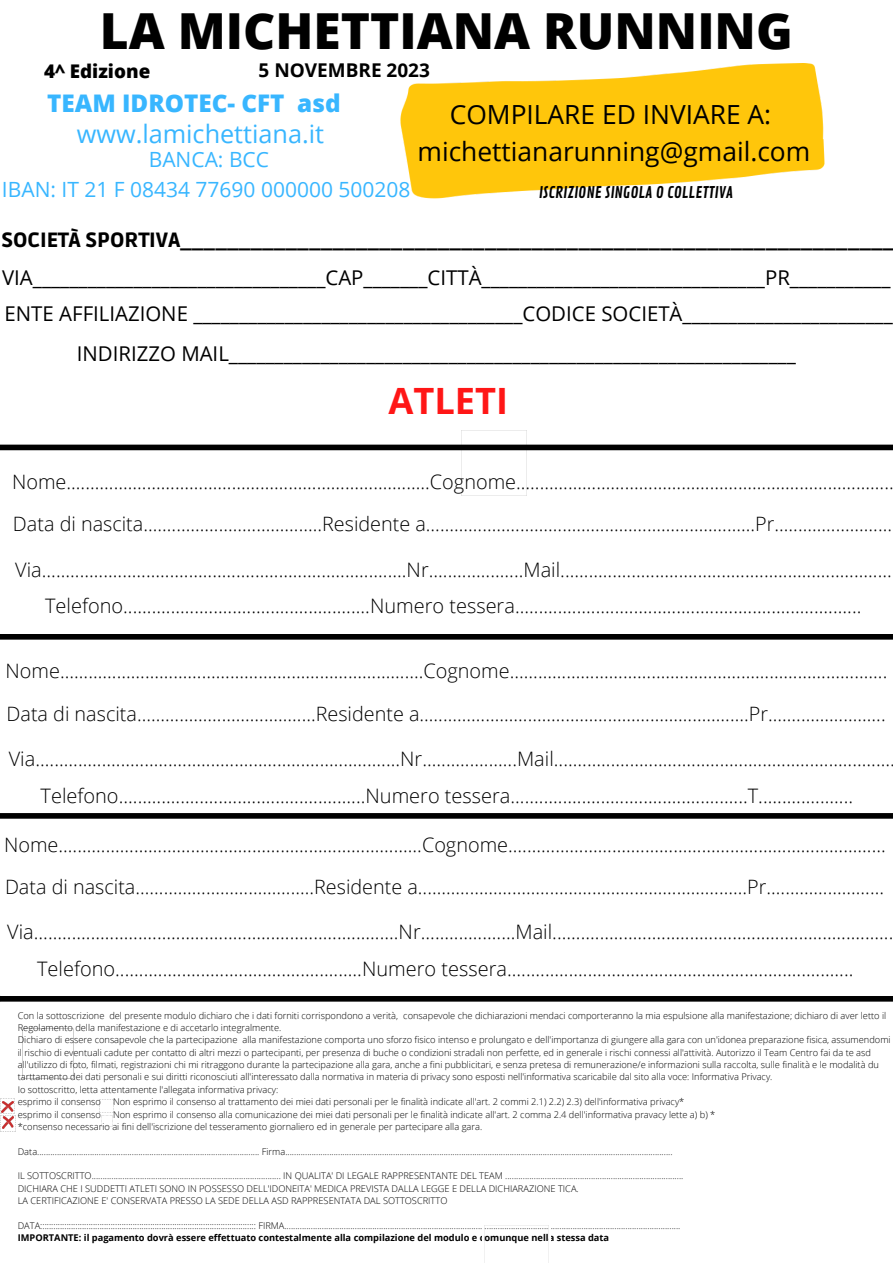
<style>
.page{position:relative;width:893px;height:1264px;background:#fff}
.page>*{position:absolute;margin:0;border:0;box-sizing:border-box;transform-origin:0 0}
.t1{font:800 49.65px "Open Sans";color:#000}
.t2{font:700 36.3px "Open Sans";color:#ff1616}
.t3{font:26.4px "Open Sans";color:#000}
.t4{font:25.2px "Open Sans";color:#38b6ff}
.t5{font:800 24.3px "Open Sans";color:#38b6ff}
.t6{font:21px "Open Sans";color:#38b6ff}
.t7{font:900 20.55px "Ruda";color:#000}
.t8{font:20.4px "Open Sans";color:#000}
.t9{font:300 19.95px "Open Sans";color:#000}
.t10{font:300 19.8px "Open Sans";color:#000}
.t11{font:700 18.9px "Open Sans";color:#000}
.t12{font:800 18.75px "Open Sans";color:#000}
.t13{font:15.75px "Contrail One";color:#000}
.t14{font:300 9.3px/12.3px "Open Sans";color:#000}
.t15{font:700 9.3px "Open Sans";color:#000}
</style>
<div class="page">
<img style="left:401px;top:63px;width:423px;height:135px">
<div style="left:0;top:634px;width:892px;height:5px;background:#000"></div>
<div style="left:0;top:813px;width:892px;height:5px;background:#000"></div>
<div style="left:1px;top:996px;width:891px;height:5px;background:#000"></div>
<img style="left:459px;top:430px;width:69px;height:66px">
<img style="left:22px;top:1028px;width:52px;height:51px">
<img style="left:0;top:1098px;width:15px;height:15px">
<img style="left:0;top:1115px;width:16px;height:16px">
<svg style="left:100px;top:1099px;width:13px;height:27px"></svg>
<svg style="left:2px;top:1101px;width:11px;height:27px"></svg>
<div style="left:0;top:444px;width:892px;height:6px;background:#000"></div>
<img style="left:484px;top:1225px;width:65px;height:37px">
<p class="t1" style="left:100px;top:-4px;width:694px">LA MICHETTIANA RUNNING</p>
<p class="t12" style="left:44px;top:58px;width:108px">4^ Edizione</p>
<p class="t11" style="left:258px;top:57px;width:173px">5 NOVEMBRE 2023</p>
<p class="t5" style="left:47px;top:86px;width:295px">TEAM IDROTEC- CFT asd</p>
<p class="t4" style="left:77px;top:116px;width:249px">www.lamichettiana.it</p>
<p class="t6" style="left:149px;top:145px;width:122px">BANCA: BCC</p>
<p class="t6" style="left:2px;top:174px;width:410px">IBAN: IT 21 F 08434 77690 000000 500208</p>
<p class="t3" style="left:449px;top:96px;width:323px">COMPILARE ED INVIARE A:</p>
<p class="t3" style="left:417px;top:133px;width:394px">michettianarunning@gmail.com</p>
<p class="t13" style="left:538px;top:183px;width:196px">ISCRIZIONE SINGOLA O COLLETTIVA</p>
<p class="t7" style="left:1px;top:228px;width:894px">SOCIETÀ SPORTIVA_____________________________________________________________</p>
<p class="t8" style="left:2px;top:263px;width:889px">VIA________________________________CAP_______CITTÀ_______________________________PR___________</p>
<p class="t8" style="left:5px;top:299px;width:889px">ENTE AFFILIAZIONE ____________________________________CODICE SOCIETÀ_______________________</p>
<p class="t8" style="left:77px;top:339px;width:720px">INDIRIZZO MAIL______________________________________________________________</p>
<p class="t2" style="left:388px;top:376px;width:121px">ATLETI</p>
<p class="t10" style="left:12px;top:468px;width:883px">Nome.............................................................................Cognome................................................................................</p>
<p class="t10" style="left:13px;top:510px;width:880px">Data di nascita......................................Residente a......................................................................Pr.........................</p>
<p class="t9" style="left:15px;top:555px;width:878px">Via.............................................................................Nr....................Mail......................................................................</p>
<p class="t9" style="left:45px;top:592px;width:817px">Telefono....................................................Numero tessera.........................................................................</p>
<p class="t10" style="left:6px;top:657px;width:883px">Nome.............................................................................Cognome................................................................................</p>
<p class="t10" style="left:7px;top:699px;width:880px">Data di nascita......................................Residente a......................................................................Pr.........................</p>
<p class="t9" style="left:9px;top:745px;width:887px">Via.............................................................................Nr....................Mail........................................................................</p>
<p class="t9" style="left:41px;top:781px;width:814px">Telefono....................................................Numero tessera..................................................T....................</p>
<p class="t10" style="left:4px;top:830px;width:883px">Nome.............................................................................Cognome................................................................................</p>
<p class="t10" style="left:5px;top:872px;width:880px">Data di nascita......................................Residente a......................................................................Pr.........................</p>
<p class="t9" style="left:7px;top:917px;width:887px">Via.............................................................................Nr....................Mail........................................................................</p>
<p class="t9" style="left:37px;top:954px;width:817px">Telefono....................................................Numero tessera.........................................................................</p>
<p class="t14" style="left:18px;top:1008px;width:870px">Con la sottoscrizione del presente modulo dichiaro che i dati forniti corrispondono a verità, consapevole che dichiarazioni mendaci comporteranno la mia espulsione alla manifestazione; dichiaro di aver letto il<br>Regolamento della manifestazione e di accetarlo integralmente.</p>
<p class="t14" style="left:18px;top:1033px;width:874px">Dichiaro di essere consapevole che la partecipazione alla manifestazione comporta uno sforzo fisico intenso e prolungato e dell'importanza di giungere alla gara con un'idonea preparazione fisica, assumendomi il rischio di eventuali cadute per contatto di altri mezzi o partecipanti, per presenza di buche o condizioni stradali non perfette, ed in generale i rischi connessi all'attività. Autorizzo il Team Centro fai da te asd all'utilizzo di foto, filmati, registrazioni chi mi ritraggono durante la partecipazione alla gara, anche a fini pubblicitari, e senza pretesa di remunerazione/e informazioni sulla raccolta, sulle finalità e le modalità du tarttamento dei dati personali e sui diritti riconosciuti all'interessato dalla normativa in materia di privacy sono esposti nell'informativa scaricabile dal sito alla voce: Informativa Privacy.</p>
<p class="t14" style="left:18px;top:1083px;width:262px">Io sottoscritto, letta attentamente l'allegata informativa privacy:</p>
<p class="t14" style="left:18px;top:1095px;width:85px">esprimo il consenso</p>
<p class="t14" style="left:113px;top:1095px;width:572px">Non esprimo il consenso al trattamento dei miei dati personali per le finalità indicate all'art. 2 commi 2.1) 2.2) 2.3) dell'informativa privacy*</p>
<p class="t14" style="left:18px;top:1107px;width:85px">esprimo il consenso</p>
<p class="t14" style="left:113px;top:1107px;width:603px">Non esprimo il consenso alla comunicazione dei miei dati personali per le finalità indicate all'art. 2 comma 2.4 dell'informativa pravacy lette a) b) *</p>
<p class="t14" style="left:18px;top:1120px;width:466px">*consenso necessario ai fini dell'iscrizione del tesseramento giornaliero ed in generale per partecipare alla gara.</p>
<p class="t14" style="left:18px;top:1144px;width:656px">Data..................................................................................................... Firma................................................................................................................................................................................</p>
<p class="t14" style="left:18px;top:1169px;width:667px">IL SOTTOSCRITTO...................................................................................... IN QUALITA' DI LEGALE RAPPRESENTANTE DEL TEAM .................................................................................</p>
<p class="t14" style="left:18px;top:1182px;width:562px">DICHIARA CHE I SUDDETTI ATLETI SONO IN POSSESSO DELL'IDONEITA' MEDICA PREVISTA DALLA LEGGE E DELLA DICHIARAZIONE TICA.</p>
<p class="t14" style="left:18px;top:1194px;width:431px">LA CERTIFICAZIONE E' CONSERVATA PRESSO LA SEDE DELLA ASD RAPPRESENTATA DAL SOTTOSCRITTO</p>
<p class="t14" style="left:18px;top:1219px;width:664px">DATA:::::::::::::::::::::::::::::::::::::::::::::::::::::::::::::::::::::::::::::::::::::::::::::::::: FIRMA....................................................................................................................................................................................</p>
<p class="t15" style="left:18px;top:1231px;width:593px">IMPORTANTE: il pagamento dovrà essere effettuato contestalmente alla compilazione del modulo e comunque nella stessa data</p>
</div>
